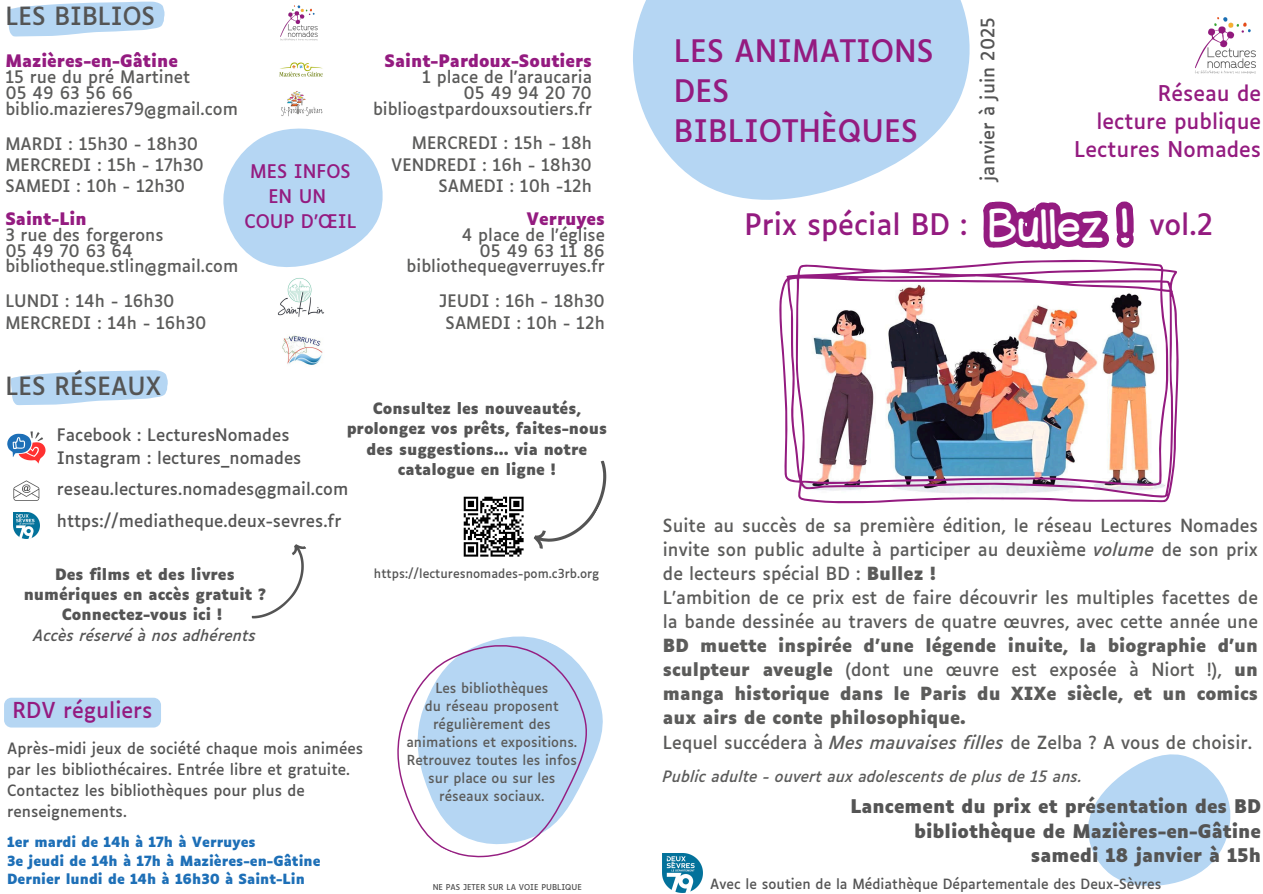
<style>
.page{position:relative;width:1263px;height:894px;background:#fff}
.page>*{position:absolute;margin:0;border:0;box-sizing:border-box;transform-origin:0 0}
.t1{font:29.7px/40.3px "Luciole";color:#941b80}
.t2{font:28.35px "Luciole";color:#941b80}
.t3{font:24px "Luciole";color:#545454}
.t4{font:21px "Luciole";color:#941b80}
.t5{font:20.7px/27.8px "Luciole";color:#941b80;text-align:right}
.t6{font:700 18px/24.8px "Luciole";color:#545454;text-align:right}
.t7{font:18px/24.8px "Luciole";color:#941b80;text-align:center}
.t8{font:17.85px "Luciole";color:#545454}
.t9{font:17.25px/24px "Luciole";color:#5b5b5a;text-align:justify}
.t10{font:16.5px "Luciole";color:#5b5b5a}
.t11{font:16.5px "Luciole";color:#545454}
.t12{font:700 16.5px "Luciole";color:#941b80}
.t13{font:700 15px/20.2px "Luciole";color:#545454;text-align:center}
.t14{font:15px/20.9px "Luciole";color:#545454}
.t15{font:italic 15px "Luciole";color:#5b5b5a}
.t16{font:italic 15px "Luciole";color:#545454}
.t17{font:700 13.5px "Luciole";color:#1d6fb7}
.t18{font:13.5px "Luciole";color:#545454}
.t19{font:13.2px/17.9px "Luciole";color:#5b5b5a;text-align:center}
.t20{font:12px "Luciole";color:#545454}
.t21{font:7.8px "Luciole";color:#545454}
.s1{font-family:"Halley";font-size:48px;color:rgb(0 0 0/0)}
.s2{font-style:italic}
.s3{font-weight:700}
</style>
<div class="page">
<img style="left:1195px;top:17px;width:61px;height:57px">
<svg style="left:633px;top:0;width:337px;height:200px;fill:#b5d6f3"></svg>
<img style="left:779px;top:264px;width:193px;height:239px">
<svg style="left:1088px;top:800px;width:143px;height:86px"></svg>
<svg style="left:13px;top:480px;width:26px;height:20px"></svg>
<svg style="left:7px;top:431px;width:38px;height:32px"></svg>
<svg style="left:11px;top:370px;width:157px;height:35px"></svg>
<img style="left:14px;top:512px;width:26px;height:26px">
<svg style="left:7px;top:2px;width:158px;height:34px;background:#c0dcf4"></svg>
<svg style="left:463px;top:460px;width:144px;height:97px"></svg>
<img style="left:663px;top:853px;width:39px;height:39px">
<img style="left:280px;top:5px;width:38px;height:36px">
<svg style="left:223px;top:128px;width:160px;height:139px;fill:#b5d6f3"></svg>
<img style="left:282px;top:335px;width:41px;height:30px">
<img style="left:281px;top:91px;width:42px;height:26px">
<img style="left:277px;top:278px;width:47px;height:39px">
<img style="left:279px;top:62px;width:44px;height:15px">
<div style="left:4px;top:697px;width:157px;height:30px;background:#b5d6f3;border-radius:7px"></div>
<svg style="left:972px;top:201px;width:257px;height:599px"></svg>
<svg style="left:397px;top:636px;width:206px;height:222px;fill:#b5d6f3"></svg>
<svg style="left:251px;top:544px;width:55px;height:75px"></svg>
<p class="t3" style="left:5px;top:6px;width:151px">LES BIBLIOS</p>
<p class="t12" style="left:5px;top:54px;width:174px">Mazières-en-Gâtine</p>
<p class="t10" style="left:5px;top:70px;width:186px">15 rue du pré Martinet</p>
<h5 class="t10" style="left:5px;top:86px;width:129px">05 49 63 56 66</h5>
<p class="t10" style="left:5px;top:102px;width:234px">biblio.mazieres79@gmail.com</p>
<p class="t10" style="left:5px;top:136px;width:194px">MARDI : 15h30 - 18h30</p>
<h3 class="t10" style="left:5px;top:158px;width:200px">MERCREDI : 15h - 17h30</h3>
<p class="t10" style="left:5px;top:179px;width:181px">SAMEDI : 10h - 12h30</p>
<p class="t12" style="left:5px;top:212px;width:83px">Saint-Lin</p>
<p class="t10" style="left:5px;top:228px;width:160px">3 rue des forgerons</p>
<p class="t10" style="left:5px;top:243px;width:129px">05 49 70 63 64</p>
<p class="t10" style="left:5px;top:259px;width:234px">bibliotheque.stlin@gmail.com</p>
<p class="t10" style="left:5px;top:294px;width:171px">LUNDI : 14h - 16h30</p>
<p class="t10" style="left:5px;top:315px;width:203px">MERCREDI : 14h - 16h30</p>
<p class="t7" style="left:244px;top:160px;width:113px">MES INFOS<br>EN UN<br>COUP D’ŒIL</p>
<p class="t3" style="left:5px;top:376px;width:157px">LES RÉSEAUX</p>
<p class="t12" style="left:385px;top:54px;width:209px">Saint-Pardoux-Soutiers</p>
<p class="t10" style="left:422px;top:70px;width:171px">1 place de l’araucaria</p>
<h3 class="t10" style="left:464px;top:86px;width:130px">05 49 94 20 70</h3>
<p class="t10" style="left:373px;top:101px;width:220px">biblio@stpardouxsoutiers.fr</p>
<p class="t10" style="left:412px;top:136px;width:182px">MERCREDI : 15h - 18h</p>
<p class="t10" style="left:391px;top:158px;width:202px">VENDREDI : 16h - 18h30</p>
<p class="t10" style="left:439px;top:179px;width:155px">SAMEDI : 10h -12h</p>
<p class="t12" style="left:527px;top:212px;width:80px">Verruyes</p>
<h2 class="t10" style="left:462px;top:228px;width:145px">4 place de l’église</h2>
<p class="t10" style="left:480px;top:243px;width:127px">05 49 63 11 86</p>
<p class="t10" style="left:407px;top:259px;width:200px">bibliotheque@verruyes.fr</p>
<p class="t10" style="left:439px;top:294px;width:167px">JEUDI : 16h - 18h30</p>
<p class="t10" style="left:446px;top:315px;width:161px">SAMEDI : 10h - 12h</p>
<p class="t11" style="left:57px;top:428px;width:234px">Facebook : LecturesNomades</p>
<p class="t11" style="left:57px;top:451px;width:246px">Instagram : lectures_nomades</p>
<p class="t13" style="left:347px;top:399px;width:262px">Consultez les nouveautés, prolongez vos prêts, faites-nous des suggestions... via notre catalogue en ligne !</p>
<p class="t11" style="left:57px;top:482px;width:293px">reseau.lectures.nomades@gmail.com</p>
<p class="t11" style="left:57px;top:514px;width:286px">https://mediatheque.deux-sevres.fr</p>
<p class="t13" style="left:24px;top:565px;width:244px">Des films et des livres numériques en accès gratuit ?<br>Connectez-vous ici !</p>
<p class="t16" style="left:34px;top:628px;width:224px">Accès réservé à nos adhérents</p>
<p class="t20" style="left:374px;top:568px;width:227px">https://lecturesnomades-pom.c3rb.org</p>
<p class="t4" style="left:12px;top:700px;width:142px">RDV réguliers</p>
<p class="t14" style="left:7px;top:739px;width:357px">Après-midi jeux de société chaque mois animées par les bibliothécaires. Entrée libre et gratuite.<br>Contactez les bibliothèques pour plus de renseignements.</p>
<h4 class="t17" style="left:7px;top:836px;width:250px">1er mardi de 14h à 17h à Verruyes</h4>
<h1 class="t17" style="left:7px;top:854px;width:315px">3e jeudi de 14h à 17h à Mazières-en-Gâtine</h1>
<h2 class="t17" style="left:7px;top:873px;width:299px">Dernier lundi de 14h à 16h30 à Saint-Lin</h2>
<p class="t19" style="left:435px;top:680px;width:115px">Les bibliothèques</p>
<p class="t19" style="left:406px;top:698px;width:172px">du réseau proposent régulièrement des animations et expositions.<br>Retrouvez toutes les infos sur place ou sur les</p>
<p class="t19" style="left:439px;top:788px;width:107px">réseaux sociaux.</p>
<p class="t21" style="left:433px;top:884px;width:151px">NE PAS JETER SUR LA VOIE PUBLIQUE</p>
<p class="t1" style="left:674px;top:33px;width:261px">LES ANIMATIONS<br>DES<br>BIBLIOTHÈQUES</p>
<p class="t8" style="left:980px;top:181px;width:165px;rotate:-90deg">janvier à juin 2025</p>
<p class="t5" style="left:1074px;top:82px;width:188px">Réseau de<br>lecture publique<br>Lectures Nomades</p>
<p class="t2" style="left:744px;top:213px;width:470px">Prix spécial BD : <span class="s1">Bullez !</span> vol.2</p>
<p class="t9" style="left:663px;top:515px;width:597px">Suite au succès de sa première édition, le réseau Lectures Nomades invite son public adulte à participer au deuxième <span class="s2">volume</span> de son prix de lecteurs spécial BD : <span class="s3">Bullez !</span></p>
<p class="t9" style="left:663px;top:587px;width:597px">L’ambition de ce prix est de faire découvrir les multiples facettes de la bande dessinée au travers de quatre œuvres, avec cette année une <span class="s3">BD muette inspirée d’une légende inuite, la biographie d’un sculpteur aveugle</span> (dont une œuvre est exposée à Niort !), <span class="s3">un manga historique dans le Paris du XIXe siècle, et un comics aux airs de conte philosophique.</span></p>
<p class="t9" style="left:663px;top:731px;width:591px">Lequel succédera à <span class="s2">Mes mauvaises filles</span> de Zelba ? A vous de choisir.</p>
<p class="t15" style="left:663px;top:770px;width:421px">Public adulte - ouvert aux adolescents de plus de 15 ans.</p>
<p class="t6" style="left:850px;top:795px;width:412px">Lancement du prix et présentation des BD bibliothèque de Mazières-en-Gâtine samedi 18 janvier à 15h</p>
<p class="t18" style="left:710px;top:877px;width:453px">Avec le soutien de la Médiathèque Départementale des Deux-Sèvres</p>
</div>
